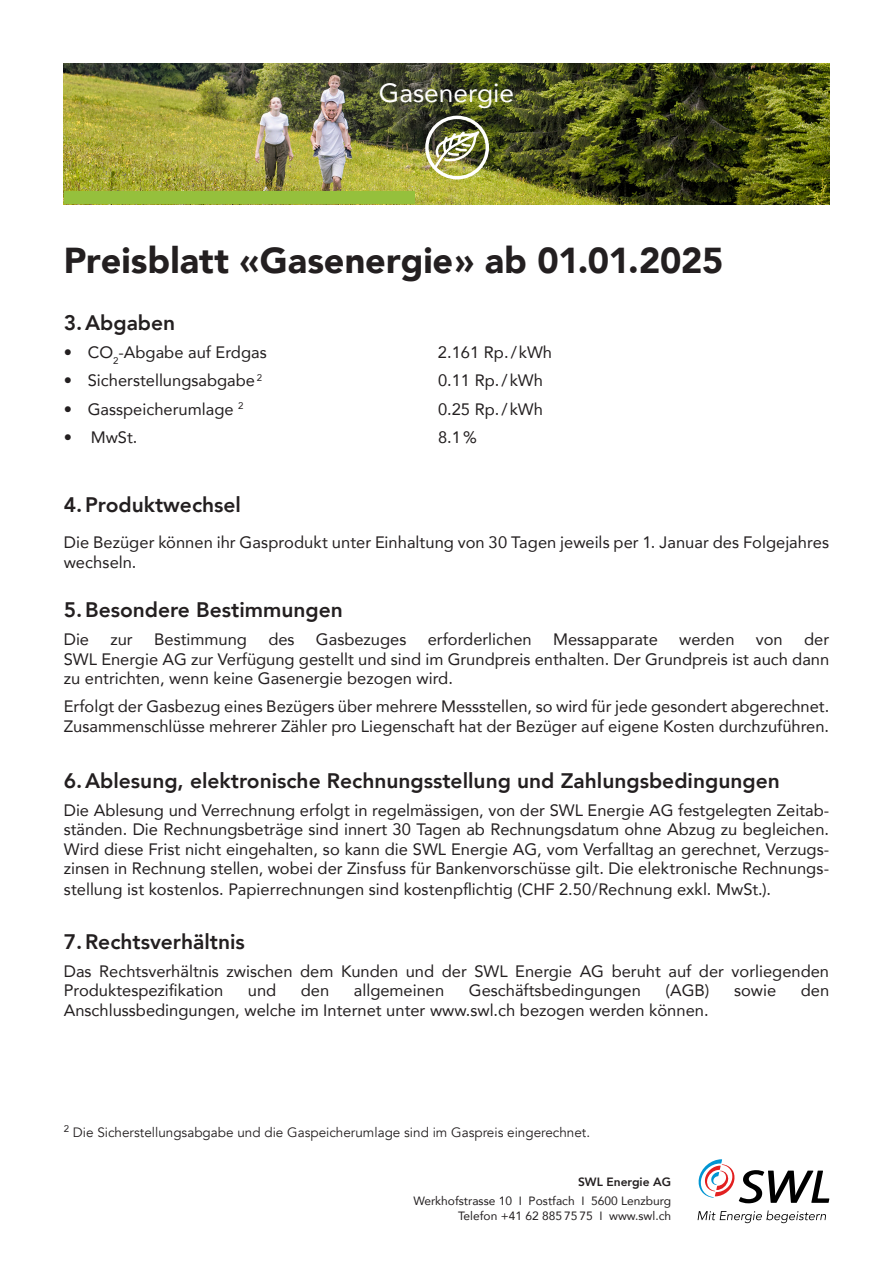
<style>
.page{position:relative;width:893px;height:1263px;background:#fff}
.page>*{position:absolute;margin:0;border:0;box-sizing:border-box;transform-origin:0 0}
.t1{font:900 36px "Avenir";color:#231f20}
.t2{font:26.4px "Avenir";color:#fff}
.t3{font:800 21px "Avenir";color:#231f20}
.Absatzformat_1{font:16.5px/19.5px "Avenir";color:#231f20}
.t4{font:13.5px "Avenir";color:#231f20}
.t5{font:12px/15px "Avenir";color:#231f20;text-align:right}
.t6{font:800 12px "Avenir";color:#231f20}
</style>
<div class="page">
<img style="left:64px;top:64px;width:765px;height:140px">
<div style="left:64px;top:191px;width:351px;height:13px;background:#95c03c"></div>
<img style="left:425px;top:116px;width:64px;height:63px">
<svg style="left:698px;top:1210px;width:128px;height:13px"></svg>
<svg style="left:698px;top:1159px;width:131px;height:44px"></svg>
<h2 class="t2" style="left:379px;top:72px;width:137px">Gasenergie</h2>
<p class="t1" style="left:64px;top:230px;width:661px">Preisblatt «Gasenergie» ab 01.01.2025</p>
<p class="t3" style="left:64px;top:306px;width:113px">3.Abgaben</p>
<p class="Absatzformat_1" style="left:64px;top:342px;width:204px">• CO<sub>2</sub>-Abgabe auf Erdgas</p>
<p class="Absatzformat_1" style="left:438px;top:342px;width:116px">2.161 Rp./ kWh</p>
<p class="Absatzformat_1" style="left:64px;top:370px;width:200px">• Sicherstellungsabgabe <sup>2</sup></p>
<p class="Absatzformat_1" style="left:438px;top:370px;width:106px">0.11 Rp./ kWh</p>
<p class="Absatzformat_1" style="left:64px;top:399px;width:181px">• Gasspeicherumlage <sup>2</sup></p>
<p class="Absatzformat_1" style="left:438px;top:399px;width:106px">0.25 Rp./ kWh</p>
<p class="Absatzformat_1" style="left:64px;top:427px;width:75px">• MwSt.</p>
<p class="Absatzformat_1" style="left:438px;top:427px;width:40px">8.1%</p>
<p class="t3" style="left:64px;top:488px;width:179px">4.Produktwechsel</p>
<p class="Absatzformat_1" style="left:64px;top:532px;width:767px">Die Bezüger können ihr Gasprodukt unter Einhaltung von 30 Tagen jeweils per 1. Januar des Folgejahres wechseln.</p>
<p class="t3" style="left:64px;top:594px;width:281px">5.Besondere Bestimmungen</p>
<p class="Absatzformat_1" style="left:64px;top:629px;width:27px">Die</p>
<p class="Absatzformat_1" style="left:110px;top:629px;width:24px">zur</p>
<p class="Absatzformat_1" style="left:154px;top:629px;width:94px">Bestimmung</p>
<p class="Absatzformat_1" style="left:268px;top:629px;width:28px">des</p>
<p class="Absatzformat_1" style="left:316px;top:629px;width:92px">Gasbezuges</p>
<p class="Absatzformat_1" style="left:428px;top:629px;width:105px">erforderlichen</p>
<p class="Absatzformat_1" style="left:553px;top:629px;width:106px">Messapparate</p>
<p class="Absatzformat_1" style="left:679px;top:629px;width:57px">werden</p>
<p class="Absatzformat_1" style="left:756px;top:629px;width:28px">von</p>
<p class="Absatzformat_1" style="left:64px;top:629px;width:767px;text-align:justify;text-indent:740px">der SWL Energie AG zur Verfügung gestellt und sind im Grundpreis enthalten. Der Grundpreis ist auch dann zu entrichten, wenn keine Gasenergie bezogen wird.</p>
<p class="Absatzformat_1" style="left:64px;top:696px;width:767px">Erfolgt der Gasbezug eines Bezügers über mehrere Messstellen, so wird für jede gesondert abgerechnet.<br>Zusammenschlüsse mehrerer Zähler pro Liegenschaft hat der Bezüger auf eigene Kosten durchzuführen.</p>
<p class="t3" style="left:64px;top:764px;width:717px">6.Ablesung, elektronische Rechnungsstellung und Zahlungsbedingungen</p>
<p class="Absatzformat_1" style="left:64px;top:800px;width:767px;text-align:justify">Die Ablesung und Verrechnung erfolgt in regelmässigen, von der SWL Energie AG festgelegten Zeitab&shy;ständen. Die Rechnungsbeträge sind innert 30 Tagen ab Rechnungsdatum ohne Abzug zu begleichen.<br>Wird diese Frist nicht eingehalten, so kann die SWL Energie AG, vom Verfalltag an gerechnet, Verzugs&shy;zinsen in Rechnung stellen, wobei der Zinsfuss für Bankenvorschüsse gilt. Die elektronische Rechnungs&shy;stellung ist kostenlos. Papierrechnungen sind kostenpflichtig (CHF 2.50/Rechnung exkl. MwSt.).</p>
<p class="t3" style="left:64px;top:925px;width:183px">7.Rechtsverhältnis</p>
<p class="Absatzformat_1" style="left:64px;top:961px;width:767px">Das Rechtsverhältnis zwischen dem Kunden und der SWL Energie AG beruht auf der vorliegenden<br>Produktespezifikation</p>
<p class="Absatzformat_1" style="left:248px;top:980px;width:30px">und</p>
<p class="Absatzformat_1" style="left:301px;top:980px;width:30px">den</p>
<p class="Absatzformat_1" style="left:354px;top:980px;width:92px">allgemeinen</p>
<p class="Absatzformat_1" style="left:469px;top:980px;width:174px">Geschäftsbedingungen</p>
<p class="Absatzformat_1" style="left:665px;top:980px;width:46px">(AGB)</p>
<p class="Absatzformat_1" style="left:734px;top:980px;width:44px">sowie</p>
<p class="Absatzformat_1" style="left:801px;top:980px;width:30px">den</p>
<p class="Absatzformat_1" style="left:64px;top:1000px;width:646px">Anschlussbedingungen, welche im Internet unter www.swl.ch bezogen werden können.</p>
<p class="t4" style="left:64px;top:1124px;width:528px"><sup>2</sup> Die Sicherstellungsabgabe und die Gaspeicherumlage sind im Gaspreis eingerechnet.</p>
<p class="t6" style="left:578px;top:1173px;width:95px">SWL Energie AG</p>
<p class="t5" style="left:413px;top:1193px;width:259px">Werkhofstrasse 10 I Postfach I 5600 Lenzburg<br>Telefon +41 62 885 75 75 I www.swl.ch</p>
</div>
